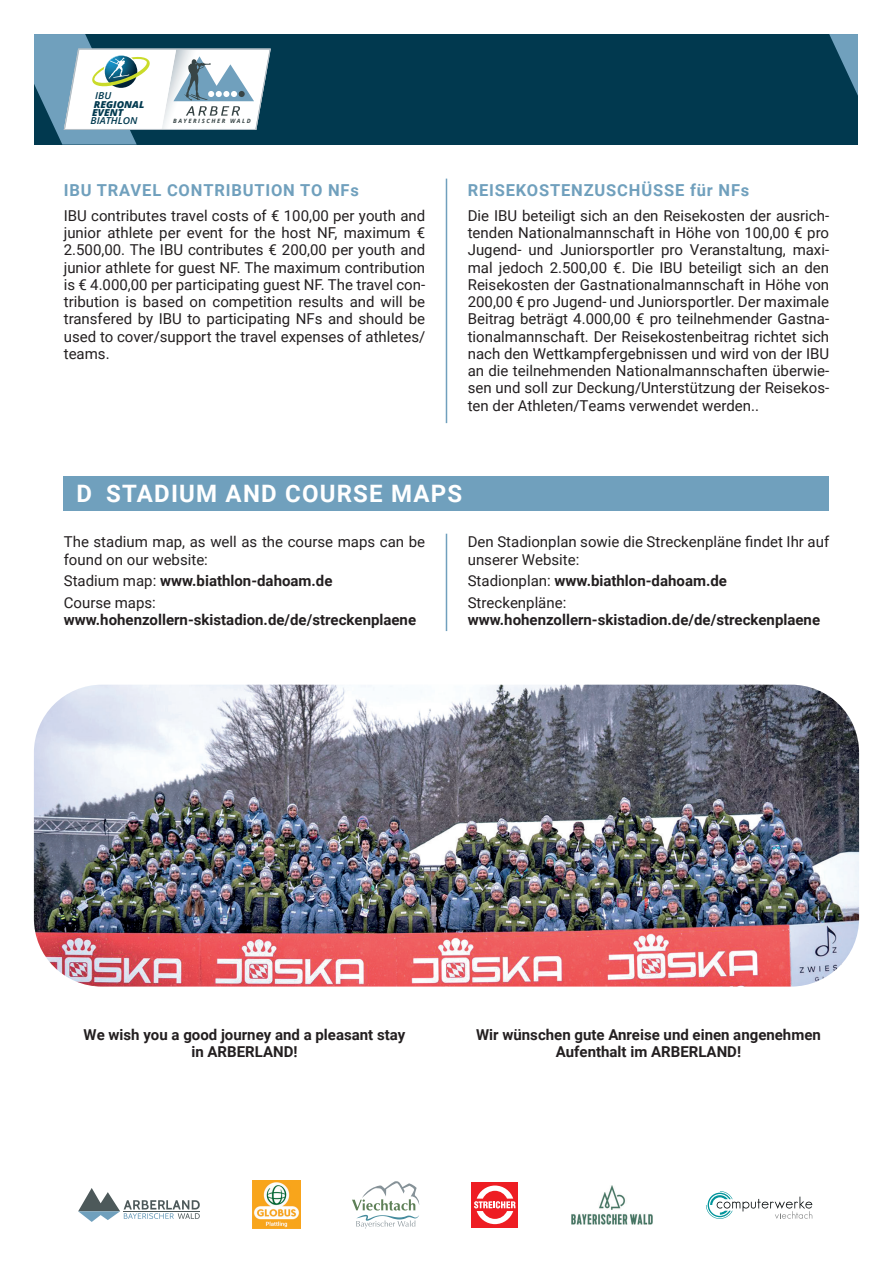
<style>
.page{position:relative;width:893px;height:1263px;background:#fff}
.page>*{position:absolute;margin:0;border:0;box-sizing:border-box;transform-origin:0 0}
.t1{font:700 24px "Roboto";letter-spacing:.05em;color:#fff}
.t2{font:700 16.5px "Roboto";letter-spacing:.05em;color:#70a0bd}
.t3{font:15px/17.2px "Roboto";color:#231f20}
.t4{font:700 15px/17.2px "Roboto";color:#231f20;text-align:center}
.t5{font:italic 800 9.6px/8.1px "Open Sans";color:#01394f;scale:1.06 1}
.t6{font:italic 600 9.6px "Open Sans";color:#01394f;scale:1.06 1}
.t7{font:italic 700 5.85px "Open Sans";letter-spacing:.26em;color:#384546}
.s1{font-weight:700}
</style>
<div class="page">
<div style="left:471px;top:1182px;width:47px;height:46px;background:#ee1d23"></div>
<svg style="left:474px;top:1185px;width:41px;height:39px"></svg>
<svg style="left:78px;top:1188px;width:122px;height:34px"></svg>
<svg style="left:706px;top:1191px;width:106px;height:28px"></svg>
<img style="left:252px;top:1181px;width:48px;height:48px">
<svg style="left:352px;top:1181px;width:68px;height:47px"></svg>
<img style="left:571px;top:1185px;width:82px;height:39px">
<div style="left:34px;top:34px;width:825px;height:111px;background:#01394f"></div>
<svg style="left:829px;top:34px;width:30px;height:74px"></svg>
<svg style="left:34px;top:34px;width:237px;height:111px"></svg>
<hr style="left:446px;top:179px;width:1px;height:244px;background:#70a0bd">
<hr style="left:446px;top:534px;width:1px;height:97px;background:#70a0bd">
<div style="left:64px;top:476px;width:765px;height:34px;background:#70a0bd"></div>
<img style="left:34px;top:685px;width:825px;height:301px">
<p class="t6" style="left:95px;top:89px;width:17px">IBU</p>
<p class="t5" style="left:92px;top:100px;width:51px">REGIONAL<br>EVENT</p>
<p class="t6" style="left:91px;top:114px;width:46px">BIATHLON</p>
<p class="t7" style="left:173px;top:116px;width:79px">BAYERISCHER WALD</p>
<p class="t2" style="left:64px;top:178px;width:297px">IBU TRAVEL CONTRIBUTION TO NFs</p>
<p class="t2" style="left:468px;top:178px;width:283px">REISEKOSTENZUSCHÜSSE für NFs</p>
<p class="t3" style="left:64px;top:206px;width:363px;text-align:justify">IBU contributes travel costs of € 100,00 per youth and junior athlete per event for the host NF, maximum € 2.500,00. The IBU contributes € 200,00 per youth and junior athlete for guest NF. The maximum contribution is € 4.000,00 per participating guest NF. The travel con&shy;tribution is based on competition results and will be transfered by IBU to participating NFs and should be used to cover/support the travel expenses of athletes/ teams.</p>
<p class="t3" style="left:468px;top:206px;width:363px;text-align:justify">Die IBU beteiligt sich an den Reisekosten der ausrich&shy;tenden Nationalmannschaft in Höhe von 100,00 € pro Jugend- und Juniorsportler pro Veranstaltung, maxi&shy;mal jedoch 2.500,00 €. Die IBU beteiligt sich an den Reisekosten der Gastnationalmannschaft in Höhe von 200,00 € pro Jugend- und Juniorsportler. Der maximale Beitrag beträgt 4.000,00 € pro teilnehmender Gastna&shy;tionalmannschaft. Der Reisekostenbeitrag richtet sich nach den Wettkampfergebnissen und wird von der IBU an die teilnehmenden Nationalmannschaften überwie&shy;sen und soll zur Deckung/Unterstützung der Reisekos&shy;ten der Athleten/Teams verwendet werden..</p>
<h1 class="t1" style="left:77px;top:477px;width:387px">D STADIUM AND COURSE MAPS</h1>
<p class="t3" style="left:64px;top:533px;width:363px">The stadium map, as well as the course maps can be found on our website:</p>
<p class="t3" style="left:64px;top:570px;width:270px;line-height:21.5px">Stadium map: <span class="s1">www.biathlon-dahoam.de<br></span>Course maps:</p>
<p class="t4" style="left:64px;top:610px;width:354px">www.hohenzollern-skistadion.de/de/streckenplaene</p>
<p class="t3" style="left:468px;top:533px;width:363px">Den Stadionplan sowie die Streckenpläne findet Ihr auf unserer Website:</p>
<p class="t3" style="left:468px;top:570px;width:261px;line-height:21.5px">Stadionplan: <span class="s1">www.biathlon-dahoam.de<br></span>Streckenpläne:</p>
<p class="t4" style="left:468px;top:610px;width:354px">www.hohenzollern-skistadion.de/de/streckenplaene</p>
<p class="t4" style="left:84px;top:1025px;width:323px">We wish you a good journey and a pleasant stay in ARBERLAND!</p>
<p class="t4" style="left:476px;top:1025px;width:346px">Wir wünschen gute Anreise und einen angenehmen<br>Aufenthalt im ARBERLAND!</p>
</div>
